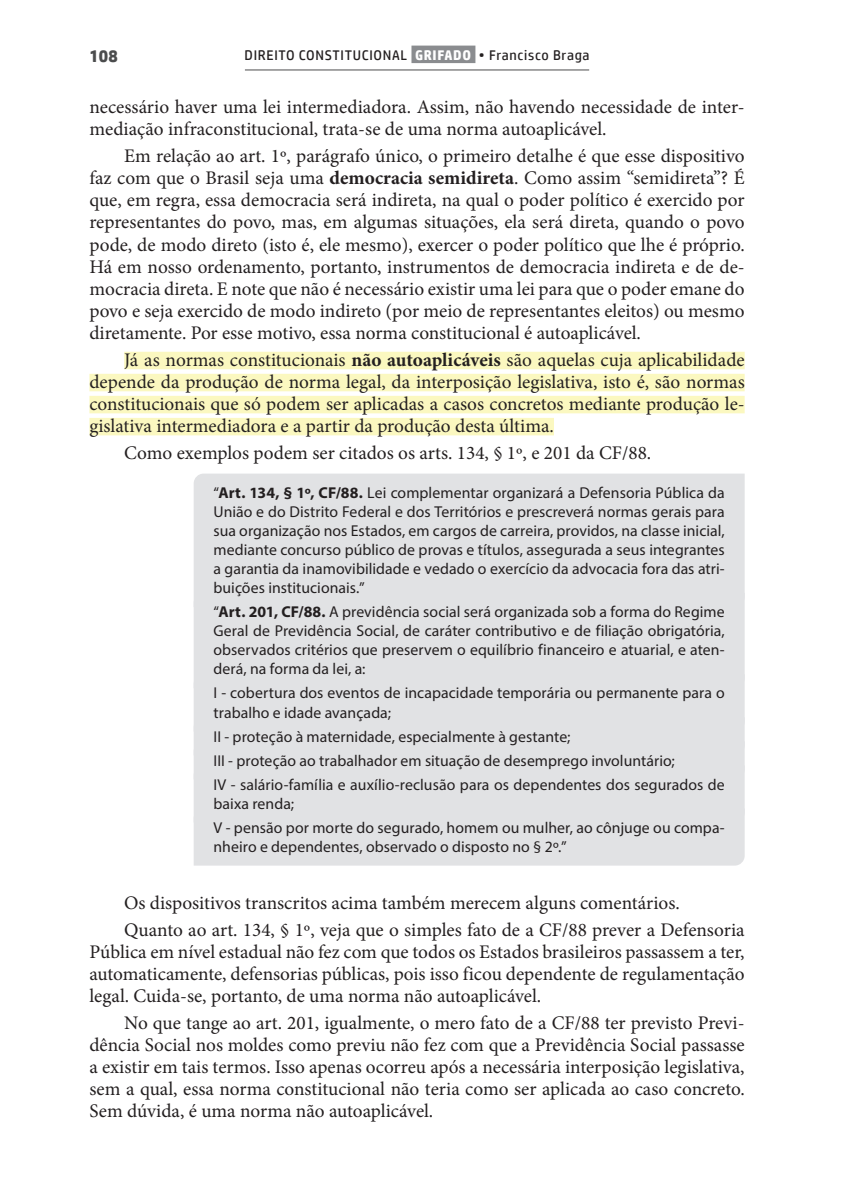
<style>
.page{position:relative;width:843px;height:1190px;background:#fff}
.page>*{position:absolute;margin:0;border:0;box-sizing:border-box;transform-origin:0 0}
.t1{font:19.25px/22.1px "Minion Pro";color:#231f20;text-align:justify}
.t2{font:700 17.5px "HP Simplified";color:#4b4c4d}
.t3{font:15.75px/19.1px "Myriad Pro";letter-spacing:.005em;color:#231f20}
.t4{font:14px "HP Simplified";letter-spacing:.05em;color:#231f20}
.s1{font-weight:700;color:#fff}
.s2{font-weight:700}
</style>
<div class="page">
<hr style="left:245px;top:69px;width:344px;height:1px;background:#4b4c4d">
<div style="left:411px;top:46px;width:64px;height:17px;background:#8a8c8f"></div>
<div style="left:124px;top:352px;width:620px;height:17px;background:#fbf8c0"></div>
<div style="left:89px;top:374px;width:655px;height:17px;background:#fbf8c0"></div>
<div style="left:89px;top:396px;width:655px;height:17px;background:#fbf8c0"></div>
<div style="left:89px;top:418px;width:465px;height:17px;background:#fbf8c0"></div>
<div style="left:194px;top:473px;width:550px;height:120px;background:#e1e2e4"></div>
<div style="left:194px;top:593px;width:550px;height:81px;background:#e1e2e4"></div>
<div style="left:194px;top:674px;width:550px;height:191px;background:#e1e2e4"></div>
<p class="t2" style="left:89px;top:46px;width:30px">108</p>
<p class="t4" style="left:244px;top:47px;width:346px">DIREITO CONSTITUCIONAL <span class="s1">GRIFADO</span> • Francisco Braga</p>
<p class="t1" style="left:89px;top:96px;width:656px">necessário haver uma lei intermediadora. Assim, não havendo necessidade de inter&shy;mediação infraconstitucional, trata-se de uma norma autoaplicável.</p>
<p class="t1" style="left:89px;top:145px;width:656px;text-indent:35px">Em relação ao art. 1º, parágrafo único, o primeiro detalhe é que esse dispositivo faz com que o Brasil seja uma <span class="s2">democracia semidireta</span>. Como assim “semidireta”? É que, em regra, essa democracia será indireta, na qual o poder político é exercido por representantes do povo, mas, em algumas situações, ela será direta, quando o povo pode, de modo direto (isto é, ele mesmo), exercer o poder político que lhe é próprio.<br>Há em nosso ordenamento, portanto, instrumentos de democracia indireta e de de&shy;mocracia direta. E note que não é necessário existir uma lei para que o poder emane do povo e seja exercido de modo indireto (por meio de representantes eleitos) ou mesmo diretamente. Por esse motivo, essa norma constitucional é autoaplicável.</p>
<p class="t1" style="left:89px;top:348px;width:656px;text-indent:35px">Já as normas constitucionais <span class="s2">não autoaplicáveis</span> são aquelas cuja aplicabilidade depende da produção de norma legal, da interposição legislativa, isto é, são normas constitucionais que só podem ser aplicadas a casos concretos mediante produção le&shy;gislativa intermediadora e a partir da produção desta última.</p>
<p class="t1" style="left:124px;top:441px;width:528px">Como exemplos podem ser citados os arts. 134, § 1º, e 201 da CF/88.</p>
<p class="t3" style="left:213px;top:482px;width:512px;text-align:justify">“<span class="s2">Art. 134, § 1º, CF/88.</span> Lei complementar organizará a Defensoria Pública da União e do Distrito Federal e dos Territórios e prescreverá normas gerais para sua organização nos Estados, em cargos de carreira, providos, na classe inicial, mediante concurso público de provas e títulos, assegurada a seus integrantes a garantia da inamovibilidade e vedado o exercício da advocacia fora das atri&shy;buições institucionais.”</p>
<p class="t3" style="left:213px;top:602px;width:512px;text-align:justify">“<span class="s2">Art. 201, CF/88.</span> A previdência social será organizada sob a forma do Regime Geral de Previdência Social, de caráter contributivo e de filiação obrigatória, observados critérios que preservem o equilíbrio financeiro e atuarial, e aten&shy;derá, na forma da lei, a:</p>
<p class="t3" style="left:213px;top:683px;width:512px">I - cobertura dos eventos de incapacidade temporária ou permanente para o trabalho e idade avançada;</p>
<p class="t3" style="left:213px;top:724px;width:512px;line-height:24px">II - proteção à maternidade, especialmente à gestante;<br>III - proteção ao trabalhador em situação de desemprego involuntário;<br>IV - salário-família e auxílio-reclusão para os dependentes dos segurados de</p>
<p class="t3" style="left:213px;top:791px;width:512px;line-height:24px">baixa renda;<br>V - pensão por morte do segurado, homem ou mulher, ao cônjuge ou compa-</p>
<p class="t3" style="left:213px;top:836px;width:354px">nheiro e dependentes, observado o disposto no § 2º.”</p>
<p class="t1" style="left:124px;top:888px;width:622px;line-height:26.9px">Os dispositivos transcritos acima também merecem alguns comentários.<br>Quanto ao art. 134, § 1º, veja que o simples fato de a CF/88 prever a Defensoria</p>
<p class="t1" style="left:89px;top:940px;width:656px">Pública em nível estadual não fez com que todos os Estados brasileiros passassem a ter, automaticamente, defensorias públicas, pois isso ficou dependente de regulamentação legal. Cuida-se, portanto, de uma norma não autoaplicável.</p>
<p class="t1" style="left:89px;top:1011px;width:656px;text-indent:35px">No que tange ao art. 201, igualmente, o mero fato de a CF/88 ter previsto Previ&shy;dência Social nos moldes como previu não fez com que a Previdência Social passasse a existir em tais termos. Isso apenas ocorreu após a necessária interposição legislativa, sem a qual, essa norma constitucional não teria como ser aplicada ao caso concreto.<br>Sem dúvida, é uma norma não autoaplicável.</p>
</div>
